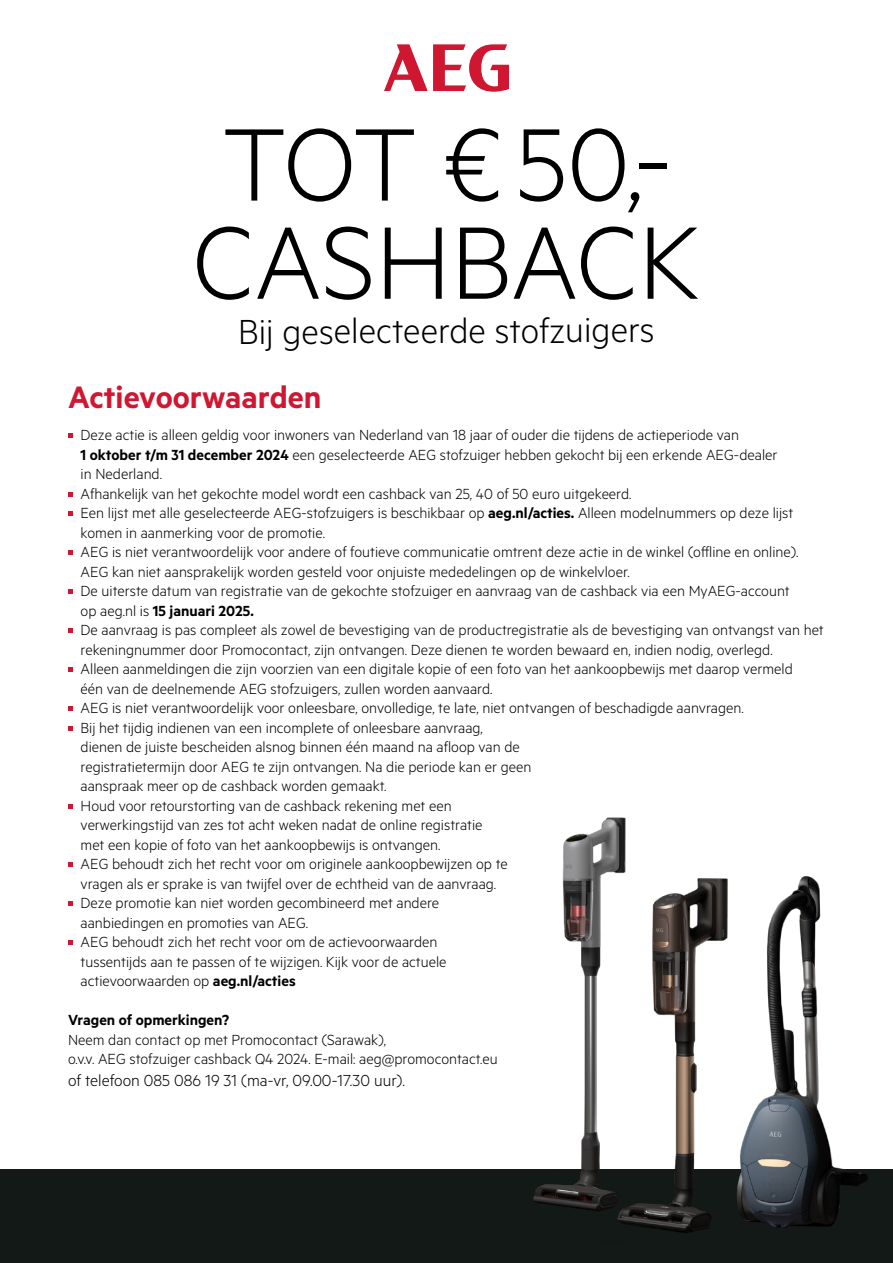
<style>
.page{position:relative;width:893px;height:1263px;background:#fff}
.page>*{position:absolute;margin:0;border:0;box-sizing:border-box;transform-origin:0 0}
.t1{font:300 115.95px/98.1px "Metric";color:#000}
.t2{font:300 39.15px "Metric";letter-spacing:-.005em;color:#000}
.t3{font:600 34.95px "Metric";color:#d01732}
.t4{font:300 18px "Metric";color:#000}
.t5{font:300 16.5px/19.5px "Metric";color:#000}
.t6{font:600 16.5px "Metric";color:#000}
.s1{font-weight:600}
</style>
<div class="page">
<div style="left:0;top:1169px;width:893px;height:94px;background:#131916"></div>
<svg style="left:384px;top:44px;width:125px;height:48px"></svg>
<svg style="left:68px;top:433px;width:5px;height:5px"></svg>
<svg style="left:68px;top:492px;width:5px;height:5px"></svg>
<svg style="left:68px;top:511px;width:5px;height:5px"></svg>
<svg style="left:68px;top:550px;width:5px;height:5px"></svg>
<svg style="left:68px;top:589px;width:5px;height:5px"></svg>
<svg style="left:68px;top:628px;width:5px;height:5px"></svg>
<svg style="left:68px;top:667px;width:5px;height:5px"></svg>
<svg style="left:68px;top:706px;width:5px;height:5px"></svg>
<svg style="left:68px;top:726px;width:5px;height:5px"></svg>
<svg style="left:68px;top:804px;width:5px;height:5px"></svg>
<svg style="left:68px;top:862px;width:5px;height:5px"></svg>
<svg style="left:68px;top:901px;width:5px;height:5px"></svg>
<svg style="left:68px;top:940px;width:5px;height:5px"></svg>
<img style="left:533px;top:817px;width:335px;height:416px">
<h1 class="t1" style="left:193px;top:110px;width:509px">TOT € 50,-<br>CASHBACK</h1>
<h2 class="t2" style="left:238px;top:308px;width:418px">Bij geselecteerde stofzuigers</h2>
<h3 class="t3" style="left:68px;top:377px;width:255px">Actievoorwaarden</h3>
<p class="t5" style="left:81px;top:425px;width:745px">Deze actie is alleen geldig voor inwoners van Nederland van 18 jaar of ouder die tijdens de actieperiode van<br><span class="s1">1 oktober t/m 31 december 2024</span> een geselecteerde AEG stofzuiger hebben gekocht bij een erkende AEG-dealer<br>in Nederland.<br>Afhankelijk van het gekochte model wordt een cashback van 25, 40 of 50 euro uitgekeerd.<br>Een lijst met alle geselecteerde AEG-stofzuigers is beschikbaar op <span class="s1">aeg.nl/acties.</span> Alleen modelnummers op deze lijst komen in aanmerking voor de promotie.<br>AEG is niet verantwoordelijk voor andere of foutieve communicatie omtrent deze actie in de winkel (offline en online).<br>AEG kan niet aansprakelijk worden gesteld voor onjuiste mededelingen op de winkelvloer.<br>De uiterste datum van registratie van de gekochte stofzuiger en aanvraag van de cashback via een MyAEG-account<br>op aeg.nl is <span class="s1">15 januari 2025.<br></span>De aanvraag is pas compleet als zowel de bevestiging van de productregistratie als de bevestiging van ontvangst van het rekeningnummer door Promocontact, zijn ontvangen. Deze dienen te worden bewaard en, indien nodig, overlegd.<br>Alleen aanmeldingen die zijn voorzien van een digitale kopie of een foto van het aankoopbewijs met daarop vermeld<br>één van de deelnemende AEG stofzuigers, zullen worden aanvaard.<br>AEG is niet verantwoordelijk voor onleesbare, onvolledige, te late, niet ontvangen of beschadigde aanvragen.<br>Bij het tijdig indienen van een incomplete of onleesbare aanvraag,<br>dienen de juiste bescheiden alsnog binnen één maand na afloop van de<br>registratietermijn door AEG te zijn ontvangen. Na die periode kan er geen<br>aanspraak meer op de cashback worden gemaakt.<br>Houd voor retourstorting van de cashback rekening met een<br>verwerkingstijd van zes tot acht weken nadat de online registratie<br>met een kopie of foto van het aankoopbewijs is ontvangen.<br>AEG behoudt zich het recht voor om originele aankoopbewijzen op te<br>vragen als er sprake is van twijfel over de echtheid van de aanvraag.<br>Deze promotie kan niet worden gecombineerd met andere<br>aanbiedingen en promoties van AEG.<br>AEG behoudt zich het recht voor om de actievoorwaarden<br>tussentijds aan te passen of te wijzigen. Kijk voor de actuele<br>actievoorwaarden op <span class="s1">aeg.nl/acties</span></p>
<p class="t6" style="left:68px;top:1010px;width:163px">Vragen of opmerkingen?</p>
<p class="t5" style="left:68px;top:1029px;width:431px">Neem dan contact op met Promocontact (Sarawak),<br>o.v.v. AEG stofzuiger cashback Q4 2024. E-mail: aeg@promocontact.eu</p>
<p class="t4" style="left:68px;top:1070px;width:338px">of telefoon 085 086 19 31 (ma-vr, 09.00-17.30 uur).</p>
</div>
